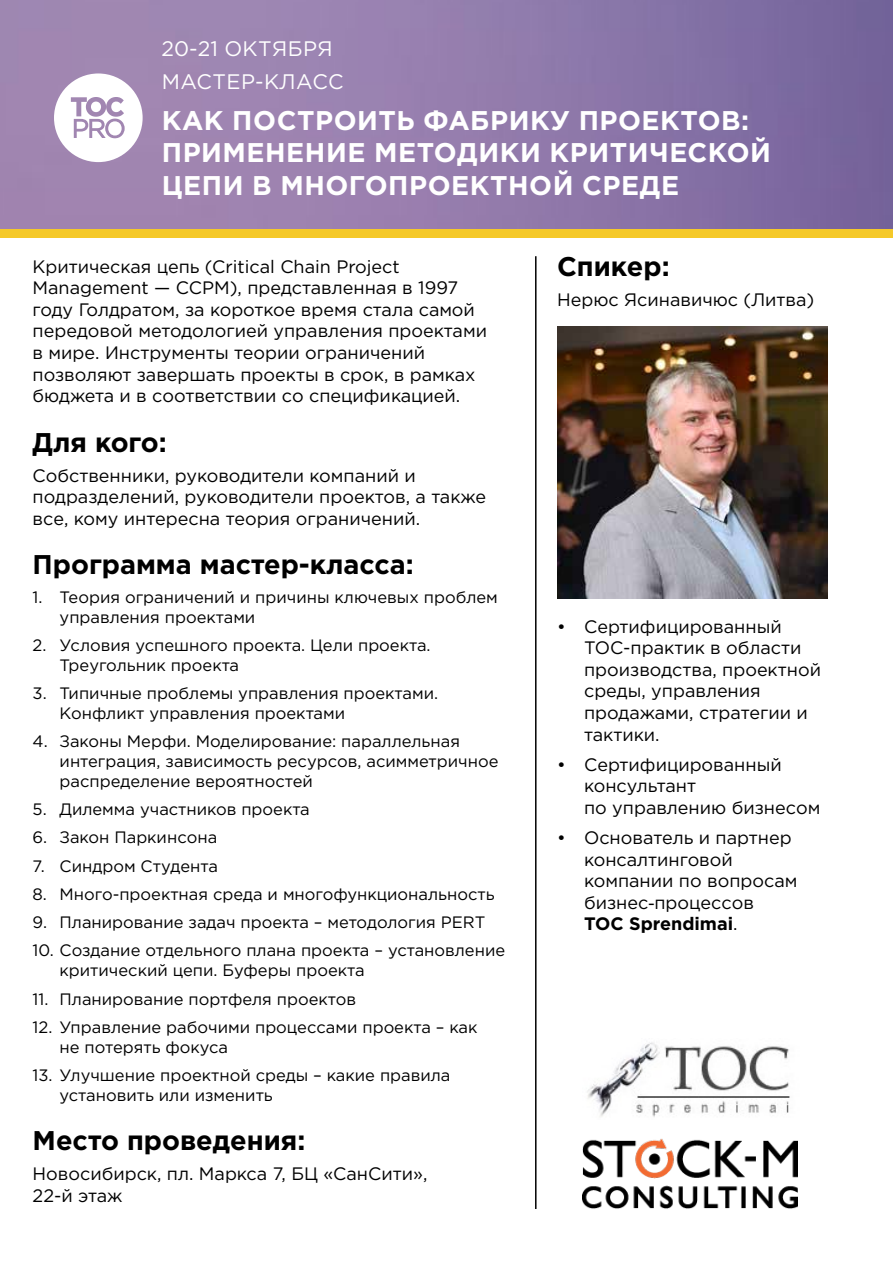
<style>
.page{position:relative;width:893px;height:1263px;background:#fff}
.page>*{position:absolute;margin:0;border:0;box-sizing:border-box;transform-origin:0 0}
.t1{font:700 27px/32.4px "Gotham Pro";letter-spacing:.02em;color:#fff}
.t2{font:700 27px "Gotham Pro";color:#000}
.t3{font:21px/32.4px "Gotham Pro";letter-spacing:.02em;color:#fff}
.t4{font:18px/21.6px "Gotham Pro";color:#000}
.t5{font:16.5px/19.8px "Gotham Pro";color:#000}
.s1{font-family:"Arial"}
.s2{font-weight:700}
</style>
<div class="page">
<img style="left:557px;top:326px;width:271px;height:273px">
<img style="left:0;top:0;width:893px;height:230px">
<div style="left:0;top:230px;width:893px;height:8px;background:#f5c929"></div>
<svg style="left:54px;top:73px;width:89px;height:89px"></svg>
<hr style="left:535px;top:256px;width:1px;height:953px;background:#000">
<img style="left:583px;top:1139px;width:214px;height:70px">
<img style="left:587px;top:1042px;width:203px;height:75px">
<p class="t3" style="left:162px;top:33px;width:184px">20-21 ОКТЯБРЯ<br>МАСТЕР-КЛАСС</p>
<h1 class="t1" style="left:162px;top:103px;width:611px">КАК ПОСТРОИТЬ ФАБРИКУ ПРОЕКТОВ:<br>ПРИМЕНЕНИЕ МЕТОДИКИ КРИТИЧЕСКОЙ<br>ЦЕПИ В МНОГОПРОЕКТНОЙ СРЕДЕ</h1>
<p class="t4" style="left:33px;top:255px;width:456px">Критическая цепь (Critical Chain Project Management — CCPM), представленная в 1997 году Голдратом, за короткое время стала самой передовой методологией управления проектами в мире. Инструменты теории ограничений позволяют завершать проекты в срок, в рамках бюджета и в соответствии со спецификацией.</p>
<h1 class="t2" style="left:33px;top:426px;width:136px">Для кого:</h1>
<p class="t4" style="left:33px;top:465px;width:455px">Собственники, руководители компаний и подразделений, руководители проектов, а также все, кому интересна теория ограничений.</p>
<h1 class="t2" style="left:33px;top:549px;width:383px">Программа мастер-класса:</h1>
<p class="t5" style="left:60px;top:587px;width:440px;text-indent:-27px">1. Теория ограничений и причины ключевых проблем управления проектами</p>
<p class="t5" style="left:60px;top:635px;width:372px;text-indent:-27px">2. Условия успешного проекта. Цели проекта.<br>Треугольник проекта</p>
<p class="t5" style="left:60px;top:683px;width:380px;text-indent:-27px">3. Типичные проблемы управления проектами.<br>Конфликт управления проектами</p>
<p class="t5" style="left:60px;top:731px;width:440px;text-indent:-27px">4. Законы Мерфи. Моделирование: параллельная интеграция, зависимость ресурсов, асимметричное распределение вероятностей</p>
<p class="t5" style="left:33px;top:799px;width:279px">5. Дилемма участников проекта</p>
<p class="t5" style="left:33px;top:827px;width:186px">6. Закон Паркинсона</p>
<p class="t5" style="left:33px;top:856px;width:187px">7. Синдром Студента</p>
<p class="t5" style="left:33px;top:884px;width:463px">8. Много-проектная среда и многофункциональность</p>
<p class="t5" style="left:33px;top:912px;width:454px">9. Планирование задач проекта – методология PERT</p>
<p class="t5" style="left:60px;top:941px;width:447px;text-indent:-27px">10. Создание отдельного плана проекта – установление критический цепи. Буферы проекта</p>
<p class="t5" style="left:33px;top:989px;width:325px">11. Планирование портфеля проектов</p>
<p class="t5" style="left:60px;top:1017px;width:419px;text-indent:-27px">12. Управление рабочими процессами проекта – как не потерять фокуса</p>
<p class="t5" style="left:60px;top:1065px;width:392px;text-indent:-27px">13. Улучшение проектной среды – какие правила установить или изменить</p>
<h1 class="t2" style="left:33px;top:1125px;width:274px">Место проведения:</h1>
<p class="t4" style="left:33px;top:1163px;width:396px">Новосибирск, пл. Маркса 7, БЦ «СанСити»,<br>22-й этаж</p>
<h1 class="t2" style="left:557px;top:251px;width:114px">Спикер:</h1>
<p class="t4" style="left:557px;top:289px;width:259px">Нерюс Ясинавичюс (Литва)</p>
<p class="t4" style="left:584px;top:615px;width:239px;text-indent:-27px">• Сертифицированный<br>TOC-практик в области производства, проектной среды, управления продажами, стратегии и тактики.</p>
<p class="t4" style="left:584px;top:753px;width:238px;text-indent:-27px">• Сертифицированный консультант<br>по управлению бизнесом</p>
<p class="t4" style="left:584px;top:827px;width:215px;text-indent:-27px">• Основатель и партнер консалтинговой компании по вопросам бизнес<span class="s1">‑</span>процессов<br><span class="s2">TOC Sprendimai</span>.</p>
</div>
